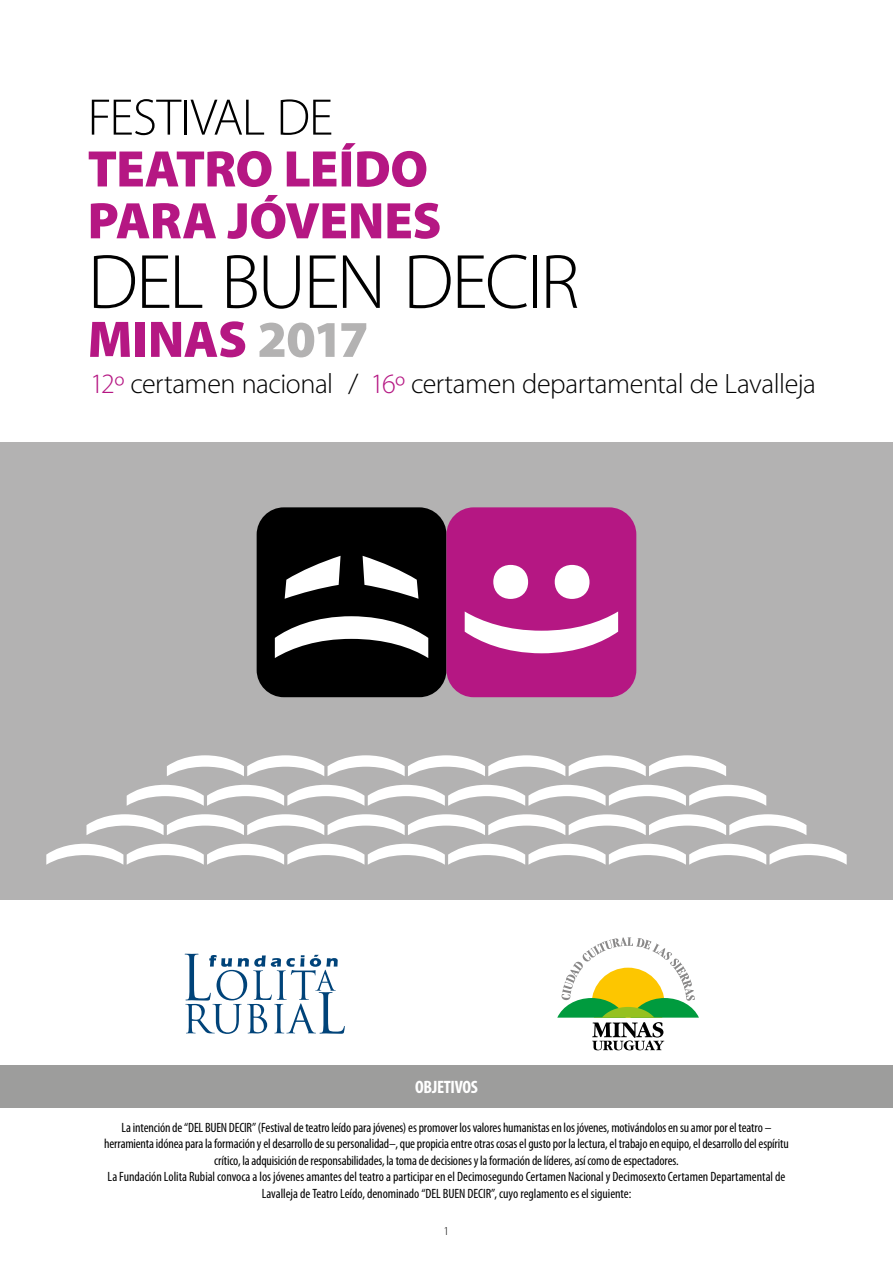
<style>
.page{position:relative;width:893px;height:1263px;background:#fff}
.page>*{position:absolute;margin:0;border:0;box-sizing:border-box;transform-origin:0 0}
.t1{font:300 77.7px "Myriad Pro";letter-spacing:-.035em;color:#000}
.t2{font:900 51.9px/51.9px "Myriad Pro";letter-spacing:-.01em;color:#b51783}
.t3{font:300 51.9px "Myriad Pro";letter-spacing:-.02em;color:#000}
.t4{font:300 28.05px "Myriad Pro";letter-spacing:-.02em;color:#000}
.t5{font:700 condensed 18px "Myriad Pro";letter-spacing:-.015em;color:#fff}
.t6{font:condensed 13.5px/16.5px "Myriad Pro";letter-spacing:-.01em;color:#000;text-align:center}
.t7{font:300 12px "Myriad Pro";color:#000}
.s1{color:#b3b2b2}
.s2{color:#b51783}
</style>
<div class="page">
<svg style="left:185px;top:954px;width:160px;height:80px"></svg>
<svg style="left:557px;top:937px;width:142px;height:113px"></svg>
<div style="left:0;top:1065px;width:893px;height:43px;background:#9d9d9c"></div>
<div style="left:0;top:442px;width:893px;height:458px;background:#b3b2b2"></div>
<div style="left:257px;top:507px;width:189px;height:190px;background:#000;border-radius:27px"></div>
<svg style="left:363px;top:556px;width:55px;height:43px"></svg>
<svg style="left:285px;top:556px;width:56px;height:43px"></svg>
<svg style="left:275px;top:616px;width:153px;height:42px"></svg>
<div style="left:446px;top:507px;width:190px;height:190px;background:#b51783;border-radius:27px"></div>
<svg style="left:493px;top:565px;width:96px;height:34px"></svg>
<svg style="left:465px;top:611px;width:153px;height:42px"></svg>
<svg style="left:167px;top:755px;width:559px;height:21px"></svg>
<svg style="left:127px;top:785px;width:639px;height:21px"></svg>
<svg style="left:86px;top:814px;width:720px;height:21px"></svg>
<svg style="left:46px;top:844px;width:801px;height:21px"></svg>
<h2 class="t3" style="left:88px;top:86px;width:247px">FESTIVAL DE</h2>
<h2 class="t2" style="left:88px;top:141px;width:355px">TEATRO LEÍDO<br>PARA JÓVENES</h2>
<h1 class="t1" style="left:88px;top:235px;width:493px">DEL BUEN DECIR</h1>
<h2 class="t2" style="left:88px;top:311px;width:283px">MINAS <span class="s1">2017</span></h2>
<h3 class="t4" style="left:90px;top:367px;width:727px"><span class="s2">12º</span> certamen nacional / <span class="s2">16º</span> certamen departamental de Lavalleja</h3>
<h3 class="t5" style="left:415px;top:1076px;width:64px">OBJETIVOS</h3>
<p class="t6" style="left:104px;top:1119px;width:686px">La intención de “DEL BUEN DECIR” (Festival de teatro leído para jóvenes) es promover los valores humanistas en los jóvenes, motivándolos en su amor por el teatro – herramienta idónea para la formación y el desarrollo de su personalidad–, que propicia entre otras cosas el gusto por la lectura, el trabajo en equipo, el desarrollo del espíritu crítico, la adquisición de responsabilidades, la toma de decisiones y la formación de líderes, así como de espectadores.<br>La Fundación Lolita Rubial convoca a los jóvenes amantes del teatro a participar en el Decimosegundo Certamen Nacional y Decimosexto Certamen Departamental de Lavalleja de Teatro Leído, denominado “DEL BUEN DECIR”, cuyo reglamento es el siguiente:</p>
<p class="t7" style="left:444px;top:1223px;width:7px">1</p>
</div>
